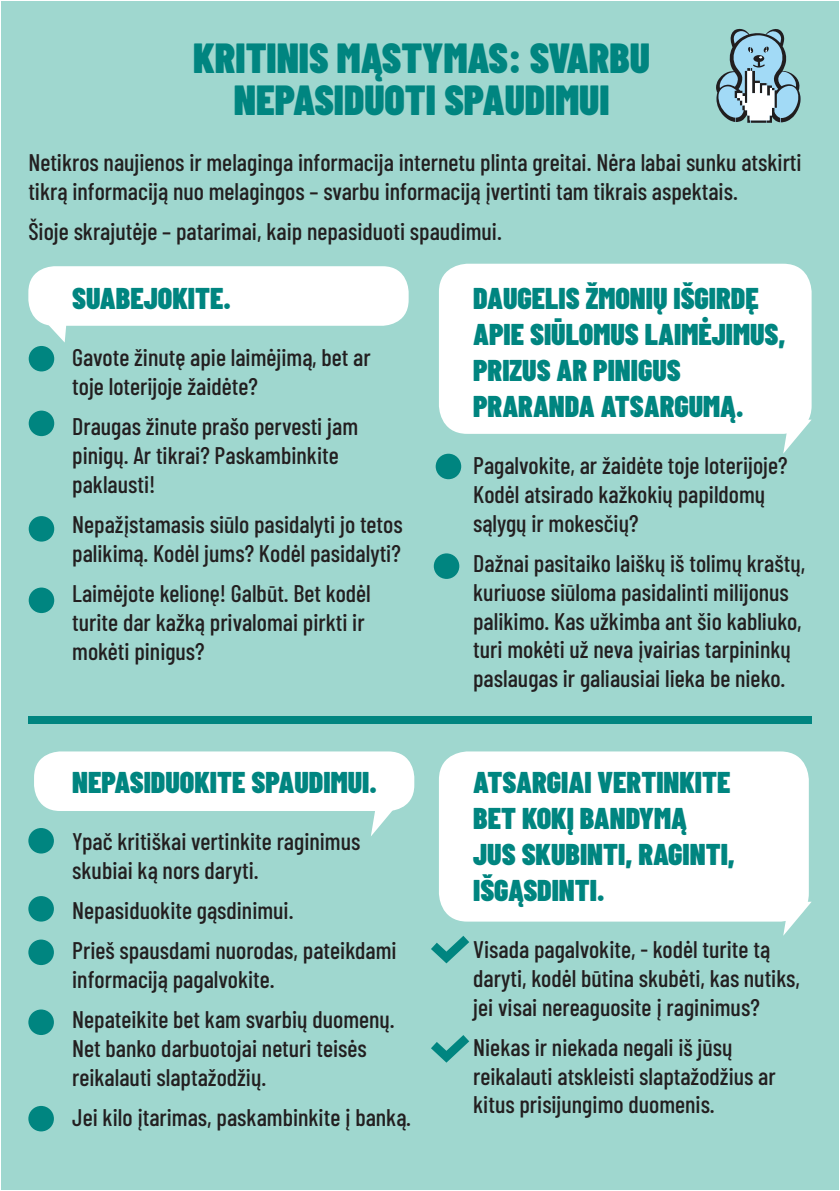
<style>
.page{position:relative;width:840px;height:1191px;background:#fff}
.page>*{position:absolute;margin:0;border:0;box-sizing:border-box;transform-origin:0 0}
.t1{font:900 42px/42px "Barlow Condensed";color:#008580;text-align:center}
.t2{font:900 30px/36px "Barlow Condensed";color:#008580}
.t3{font:500 24px/28.8px "Barlow Condensed";color:#231f20}
</style>
<div class="page">
<div style="left:1px;top:1px;width:837px;height:1189px;background:#9fd7cf"></div>
<div style="left:28px;top:266px;width:380px;height:60px;background:#fff;border-radius:26px"></div>
<div style="left:438px;top:264px;width:373px;height:170px;background:#fff;border-radius:28px"></div>
<svg style="left:716px;top:28px;width:85px;height:95px"></svg>
<svg style="left:44px;top:324px;width:23px;height:18px"></svg>
<svg style="left:782px;top:420px;width:29px;height:34px"></svg>
<svg style="left:782px;top:901px;width:29px;height:34px"></svg>
<div style="left:29px;top:346px;width:25px;height:25px;background:#008580;border-radius:50%"></div>
<svg style="left:371px;top:809px;width:27px;height:27px"></svg>
<div style="left:34px;top:751px;width:380px;height:60px;background:#fff;border-radius:26px"></div>
<div style="left:28px;top:828px;width:26px;height:25px;background:#008580;border-radius:50%"></div>
<div style="left:28px;top:896px;width:26px;height:25px;background:#008580;border-radius:50%"></div>
<div style="left:28px;top:939px;width:26px;height:26px;background:#008580;border-radius:50%"></div>
<div style="left:28px;top:1009px;width:26px;height:26px;background:#008580;border-radius:50%"></div>
<div style="left:28px;top:1106px;width:26px;height:25px;background:#008580;border-radius:50%"></div>
<div style="left:433px;top:553px;width:26px;height:26px;background:#008580;border-radius:50%"></div>
<div style="left:29px;top:410px;width:25px;height:26px;background:#008580;border-radius:50%"></div>
<div style="left:29px;top:516px;width:25px;height:25px;background:#008580;border-radius:50%"></div>
<div style="left:29px;top:587px;width:25px;height:26px;background:#008580;border-radius:50%"></div>
<div style="left:435px;top:454px;width:26px;height:25px;background:#008580;border-radius:50%"></div>
<div style="left:28px;top:716px;width:783px;height:7px;background:#008580"></div>
<div style="left:438px;top:751px;width:370px;height:170px;background:#fff;border-radius:28px"></div>
<svg style="left:431px;top:936px;width:38px;height:27px"></svg>
<svg style="left:431px;top:1035px;width:38px;height:27px"></svg>
<h1 class="t1" style="left:193px;top:36px;width:458px">KRITINIS MĄSTYMAS: SVARBU<br>NEPASIDUOTI SPAUDIMUI</h1>
<p class="t3" style="left:28px;top:147px;width:774px">Netikros naujienos ir melaginga informacija internetu plinta greitai. Nėra labai sunku atskirti tikrą informaciją nuo melagingos – svarbu informaciją įvertinti tam tikrais aspektais.</p>
<p class="t3" style="left:28px;top:216px;width:474px">Šioje skrajutėje – patarimai, kaip nepasiduoti spaudimui.</p>
<p class="t2" style="left:72px;top:279px;width:160px">SUABEJOKITE.</p>
<p class="t3" style="left:72px;top:341px;width:300px">Gavote žinutę apie laimėjimą, bet ar toje loterijoje žaidėte?</p>
<p class="t3" style="left:72px;top:410px;width:287px">Draugas žinute prašo pervesti jam pinigų. Ar tikrai? Paskambinkite paklausti!</p>
<p class="t3" style="left:72px;top:508px;width:332px">Nepažįstamasis siūlo pasidalyti jo tetos palikimą. Kodėl jums? Kodėl pasidalyti?</p>
<p class="t3" style="left:72px;top:577px;width:300px">Laimėjote kelionę! Galbūt. Bet kodėl turite dar kažką privalomai pirkti ir mokėti pinigus?</p>
<p class="t2" style="left:72px;top:763px;width:306px">NEPASIDUOKITE SPAUDIMUI.</p>
<p class="t3" style="left:72px;top:825px;width:289px">Ypač kritiškai vertinkite raginimus skubiai ką nors daryti.</p>
<p class="t3" style="left:72px;top:888px;width:325px;line-height:40.2px">Nepasiduokite gąsdinimui.<br>Prieš spausdami nuorodas, pateikdami</p>
<p class="t3" style="left:72px;top:957px;width:324px;line-height:40.2px">informaciją pagalvokite.<br>Nepateikite bet kam svarbių duomenų.</p>
<p class="t3" style="left:72px;top:1032px;width:296px">Net banko darbuotojai neturi teisės reikalauti slaptažodžių.</p>
<p class="t3" style="left:72px;top:1101px;width:340px">Jei kilo įtarimas, paskambinkite į banką.</p>
<p class="t2" style="left:473px;top:279px;width:313px">DAUGELIS ŽMONIŲ IŠGIRDĘ<br>APIE SIŪLOMUS LAIMĖJIMUS,<br>PRIZUS AR PINIGUS<br>PRARANDA ATSARGUMĄ.</p>
<p class="t3" style="left:473px;top:449px;width:316px">Pagalvokite, ar žaidėte toje loterijoje?<br>Kodėl atsirado kažkokių papildomų sąlygų ir mokesčių?</p>
<p class="t3" style="left:473px;top:547px;width:333px">Dažnai pasitaiko laiškų iš tolimų kraštų, kuriuose siūloma pasidalinti milijonus palikimo. Kas užkimba ant šio kabliuko, turi mokėti už neva įvairias tarpininkų paslaugas ir galiausiai lieka be nieko.</p>
<p class="t2" style="left:473px;top:763px;width:263px">ATSARGIAI VERTINKITE<br>BET KOKĮ BANDYMĄ<br>JUS SKUBINTI, RAGINTI,<br>IŠGĄSDINTI.</p>
<p class="t3" style="left:473px;top:933px;width:328px">Visada pagalvokite, - kodėl turite tą daryti, kodėl būtina skubėti, kas nutiks, jei visai nereaguosite į raginimus?</p>
<p class="t3" style="left:473px;top:1031px;width:304px">Niekas ir niekada negali iš jūsų reikalauti atskleisti slaptažodžius ar kitus prisijungimo duomenis.</p>
</div>
